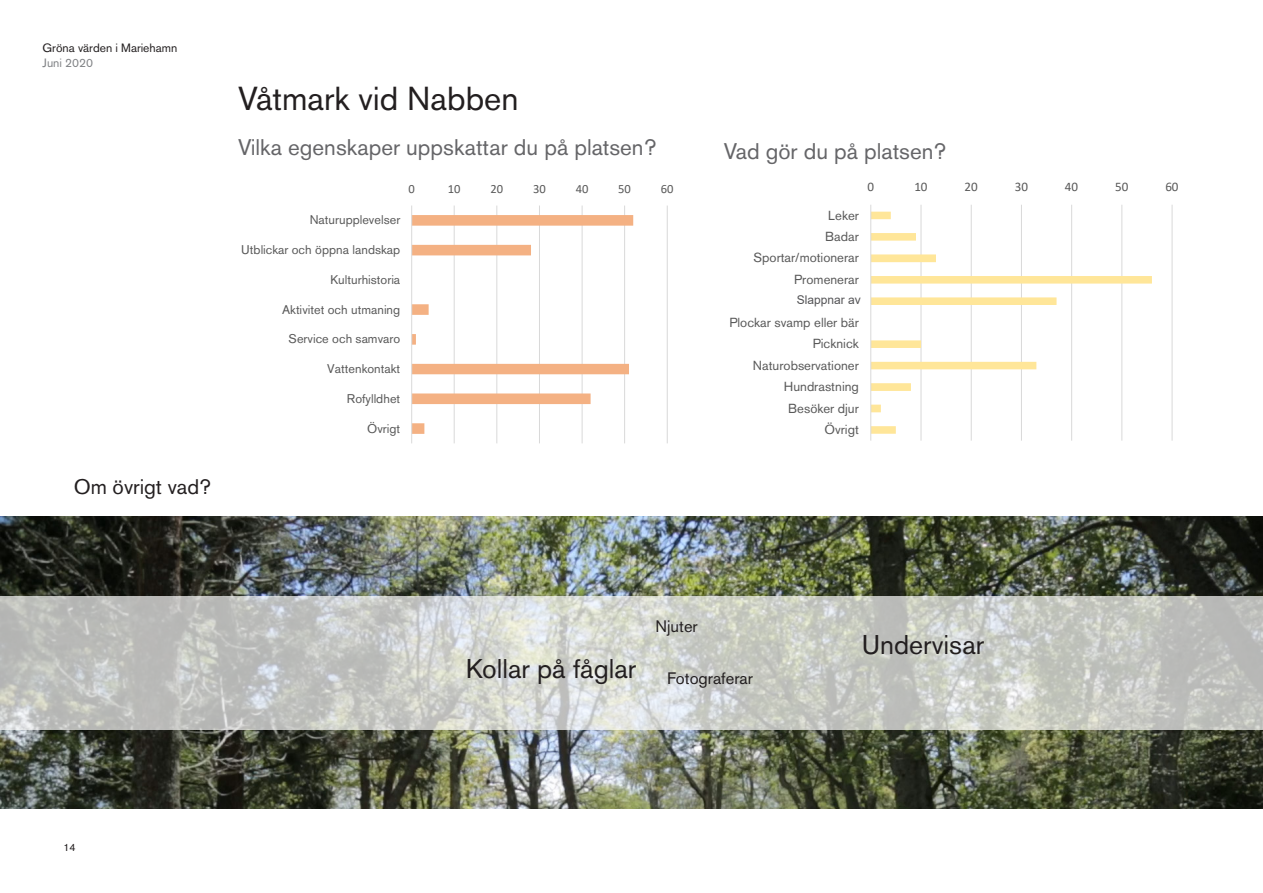
<style>
.page{position:relative;width:1263px;height:893px;background:#fff}
.page>*{position:absolute;margin:0;border:0;box-sizing:border-box;transform-origin:0 0}
.Rubrik_3{font:33px "Akzidenz Grotesk Std";color:#231f20}
.Rubrik_3-2{font:26.85px "Akzidenz Grotesk Std";color:#231f20}
.Rubrik_4{font:22.5px "Akzidenz Grotesk Std";color:#656568}
.Rubrik_3-3{font:21px "Akzidenz Grotesk Std";color:#231f20}
.Rubrik_4-2{font:16.5px "Akzidenz Grotesk Std";color:#231f20}
.t1{font:13.05px/21.5px "Akzidenz Grotesk Std";color:#595959;text-align:right}
.t2{font:13.05px "Calibri";color:#595959}
.t3{font:12.6px "Akzidenz Grotesk Std";color:#595959}
.t4{font:12.6px "Calibri";color:#595959}
.t5{font:12px "Akzidenz Grotesk Std";color:#231f20}
.t6{font:12px "Arial";color:#535355}
.t7{font:12px "Akzidenz Grotesk Std";color:#808285}
.t8{font:10.5px "Akzidenz Grotesk Std";color:#231f20}
</style>
<div class="page">
<img style="left:0;top:517px;width:1263px;height:291px">
<svg style="left:411px;top:205px;width:257px;height:239px"></svg>
<svg style="left:0;top:596px;width:1263px;height:133px;background:#c8cac6"></svg>
<svg style="left:870px;top:205px;width:303px;height:236px"></svg>
<p class="t5" style="left:43px;top:40px;width:136px">Gröna värden i Mariehamn</p>
<p class="t7" style="left:43px;top:55px;width:52px">Juni 2020</p>
<p class="Rubrik_3-3" style="left:74px;top:474px;width:139px">Om övrigt vad?</p>
<p class="Rubrik_3" style="left:238px;top:79px;width:282px">Våtmark vid Nabben</p>
<p class="Rubrik_4" style="left:238px;top:134px;width:420px">Vilka egenskaper uppskattar du på platsen?</p>
<p class="t4" style="left:408px;top:180px;width:8px">0</p>
<p class="t4" style="left:448px;top:180px;width:14px">10</p>
<p class="t4" style="left:490px;top:180px;width:14px">20</p>
<p class="t4" style="left:533px;top:180px;width:14px">30</p>
<p class="t4" style="left:576px;top:180px;width:14px">40</p>
<p class="t4" style="left:618px;top:180px;width:14px">50</p>
<p class="t4" style="left:661px;top:180px;width:14px">60</p>
<p class="t3" style="left:310px;top:212px;width:92px">Naturupplevelser</p>
<p class="t3" style="left:241px;top:242px;width:160px">Utblickar och öppna landskap</p>
<p class="t3" style="left:330px;top:272px;width:71px">Kulturhistoria</p>
<p class="t3" style="left:282px;top:302px;width:120px">Aktivitet och utmaning</p>
<p class="t3" style="left:289px;top:331px;width:113px">Service och samvaro</p>
<p class="t3" style="left:327px;top:361px;width:74px">Vattenkontakt</p>
<p class="t3" style="left:347px;top:391px;width:55px">Rofylldhet</p>
<p class="t3" style="left:367px;top:421px;width:34px">Övrigt</p>
<p class="Rubrik_4" style="left:724px;top:137px;width:224px">Vad gör du på platsen?</p>
<p class="t2" style="left:867px;top:178px;width:8px">0</p>
<p class="t2" style="left:914px;top:178px;width:15px">10</p>
<p class="t2" style="left:964px;top:178px;width:15px">20</p>
<p class="t2" style="left:1015px;top:178px;width:15px">30</p>
<p class="t2" style="left:1065px;top:178px;width:15px">40</p>
<p class="t2" style="left:1115px;top:178px;width:15px">50</p>
<p class="t2" style="left:1165px;top:178px;width:15px">60</p>
<p class="t1" style="left:729px;top:204px;width:131px">Leker<br>Badar<br>Sportar/motionerar<br>Promenerar<br>Slapnar av<br>Plockar svamp eller bär<br>Picknick<br>Naturobservationer<br>Hundrastning<br>Besöker djur<br>Övrigt</p>
<p class="t6" style="left:797px;top:292px;width:66px">Slappnar av</p>
<p class="Rubrik_3-2" style="left:466px;top:653px;width:172px">Kollar på fåglar</p>
<p class="Rubrik_4-2" style="left:655px;top:616px;width:44px">Njuter</p>
<p class="Rubrik_4-2" style="left:667px;top:669px;width:87px">Fotograferar</p>
<p class="Rubrik_3-2" style="left:862px;top:629px;width:124px">Undervisar</p>
<p class="t8" style="left:63px;top:841px;width:14px">14</p>
</div>
